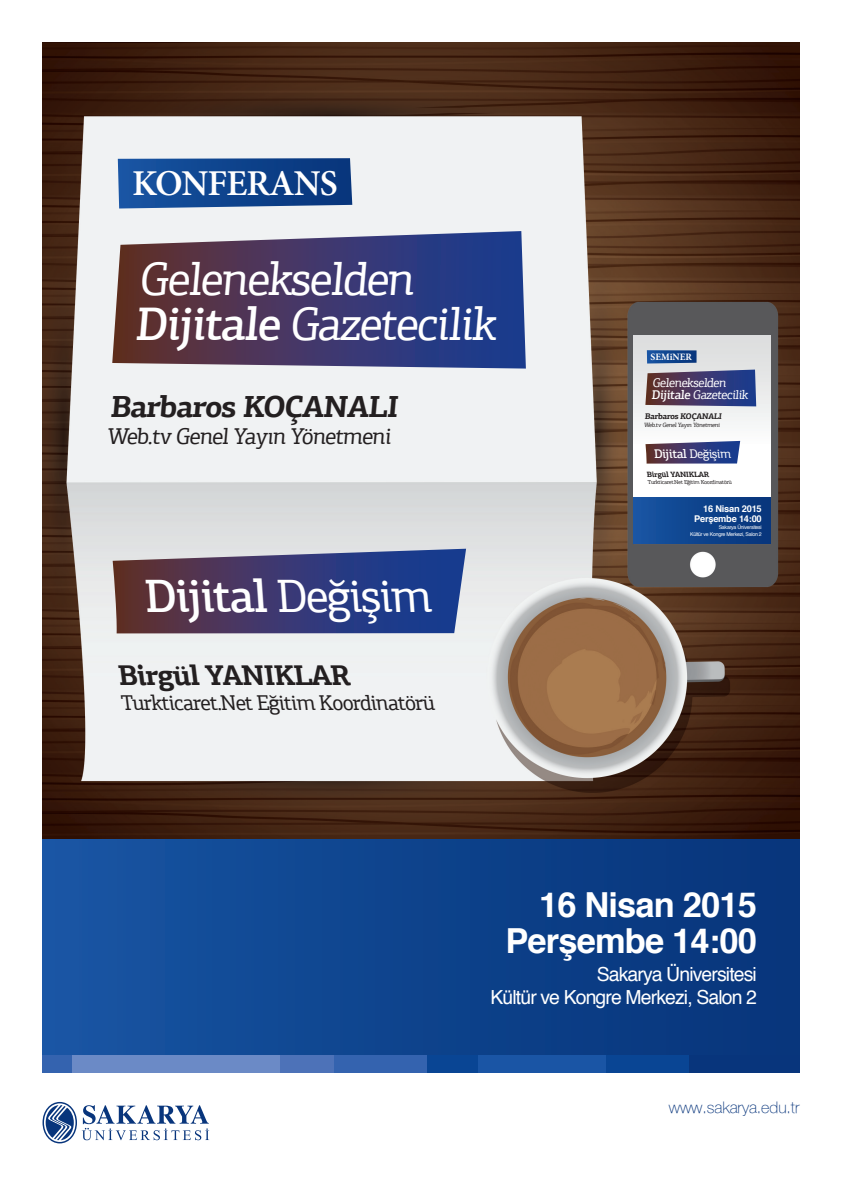
<style>
.page{position:relative;width:842px;height:1191px;background:#fff}
.page>*{position:absolute;margin:0;border:0;box-sizing:border-box;transform-origin:0 0}
.t1{font:47px/44.5px "PF Agora Slab Pro";color:#fff}
.t2{font:500 46.8px "PF Agora Slab Pro";color:#fff}
.t3{font:600 36.4px "Minion Pro";letter-spacing:-.025em;color:#fff}
.t4{font:700 34.5px/35.6px "Helvetica";letter-spacing:-.025em;color:#fff;text-align:right}
.t5{font:700 30.5px "PF Agora Slab Pro";color:#231f20}
.t6{font:700 28.6px "PF Agora Slab Pro";color:#231f20}
.t7{font:22.9px "PF Agora Slab Pro";color:#231f20}
.t8{font:21.4px "PF Agora Slab Pro";color:#231f20}
.t9{font:19.4px/23.3px "Helvetica";letter-spacing:-.045em;color:#fff;text-align:right}
.t10{font:100 16px "Helvetica Neue";letter-spacing:-.005em;color:#08357c}
.t11{font:12.6px/11.9px "PF Agora Slab Pro";color:#fff}
.t12{font:500 12.5px "PF Agora Slab Pro";color:#fff}
.t13{font:700 9.8px "Minion Pro";color:#fff}
.t14{font:700 9.3px/9.6px "Helvetica";letter-spacing:-.025em;color:#fff;text-align:right}
.t15{font:700 8.2px "PF Agora Slab Pro";color:#231f20}
.t16{font:700 7.7px "PF Agora Slab Pro";color:#231f20}
.t17{font:6.1px "PF Agora Slab Pro";color:#231f20}
.t18{font:5.7px "PF Agora Slab Pro";color:#231f20}
.t19{font:5.2px/6.3px "Helvetica";letter-spacing:-.045em;color:#fff;text-align:right}
.s1{font-weight:500}
.s2{font-weight:400}
</style>
<div class="page">
<img style="left:43px;top:43px;width:756px;height:796px">
<div style="left:634px;top:335px;width:136px;height:162px;background:linear-gradient(to bottom,#dbdddd,#fff)"></div>
<div style="left:43px;top:839px;width:756px;height:217px;background:linear-gradient(to right,#1854a2,#063379)"></div>
<div style="left:43px;top:1055px;width:29px;height:17px;background:#3463af"></div>
<div style="left:72px;top:1055px;width:208px;height:17px;background:#6b8ac6"></div>
<div style="left:280px;top:1055px;width:55px;height:17px;background:#4d72b8"></div>
<div style="left:335px;top:1055px;width:92px;height:17px;background:#3463af"></div>
<div style="left:427px;top:1055px;width:52px;height:17px;background:#094594"></div>
<div style="left:478px;top:1055px;width:128px;height:17px;background:#1a55a5"></div>
<div style="left:606px;top:1055px;width:83px;height:17px;background:#094594"></div>
<div style="left:689px;top:1055px;width:110px;height:17px;background:#08357c"></div>
<svg style="left:43px;top:1102px;width:166px;height:41px"></svg>
<svg style="left:112px;top:231px;width:414px;height:137px;background:#4c4671"></svg>
<svg style="left:113px;top:549px;width:353px;height:84px;background:#474777"></svg>
<svg style="left:118px;top:158px;width:234px;height:50px;background:#184b92"></svg>
<svg style="left:645px;top:369px;width:111px;height:37px;background:#4d4671"></svg>
<svg style="left:645px;top:441px;width:95px;height:22px;background:#4b4979"></svg>
<svg style="left:647px;top:350px;width:49px;height:13px"></svg>
<div style="left:634px;top:497px;width:136px;height:47px;background:linear-gradient(to right,#1754a2,#063479)"></div>
<h3 class="t3" style="left:132px;top:158px;width:207px">KONFERANS</h3>
<h1 class="t1" style="left:135px;top:257px;width:368px">Gelenekselden<br><span class="s1">Dijitale</span> Gazetecilik</h1>
<h3 class="t5" style="left:110px;top:387px;width:293px">Barbaros KOÇANALI</h3>
<p class="t7" style="left:107px;top:422px;width:288px">Web.tv Genel Yayın Yönetmeni</p>
<h2 class="t2" style="left:146px;top:566px;width:293px">Dijital <span class="s2">Değişim</span></h2>
<h3 class="t6" style="left:119px;top:657px;width:238px">Birgül YANIKLAR</h3>
<p class="t8" style="left:122px;top:690px;width:318px">Turkticaret.NetEğitim Koordinatörü</p>
<p class="t13" style="left:650px;top:350px;width:43px">SEMiNER</p>
<p class="t11" style="left:651px;top:376px;width:100px">Gelenekselden<br><span class="s1">Dijitale</span> Gazetecilik</p>
<p class="t15" style="left:645px;top:411px;width:80px">Barbaros KOÇANALI</p>
<p class="t17" style="left:644px;top:421px;width:78px">Web.tv Genel Yayın Yönetmeni</p>
<p class="t12" style="left:654px;top:446px;width:80px">Dijital <span class="s2">Değişim</span></p>
<p class="t16" style="left:647px;top:469px;width:65px">Birgül YANIKLAR</p>
<p class="t18" style="left:648px;top:478px;width:86px">Turkticaret.NetEğitim Koordinatörü</p>
<p class="t14" style="left:694px;top:504px;width:69px">16 Nisan 2015<br>Perşembe 14:00</p>
<p class="t19" style="left:690px;top:524px;width:73px">Sakarya Üniversitesi<br>Kültür ve Kongre Merkezi, Salon 2</p>
<h3 class="t4" style="left:505px;top:887px;width:253px">16 Nisan 2015<br>Perşembe 14:00</h3>
<p class="t9" style="left:490px;top:962px;width:268px">Sakarya Üniversitesi<br>Kültür ve Kongre Merkezi, Salon 2</p>
<p class="t10" style="left:669px;top:1098px;width:132px">www.sakarya.edu.tr</p>
</div>
